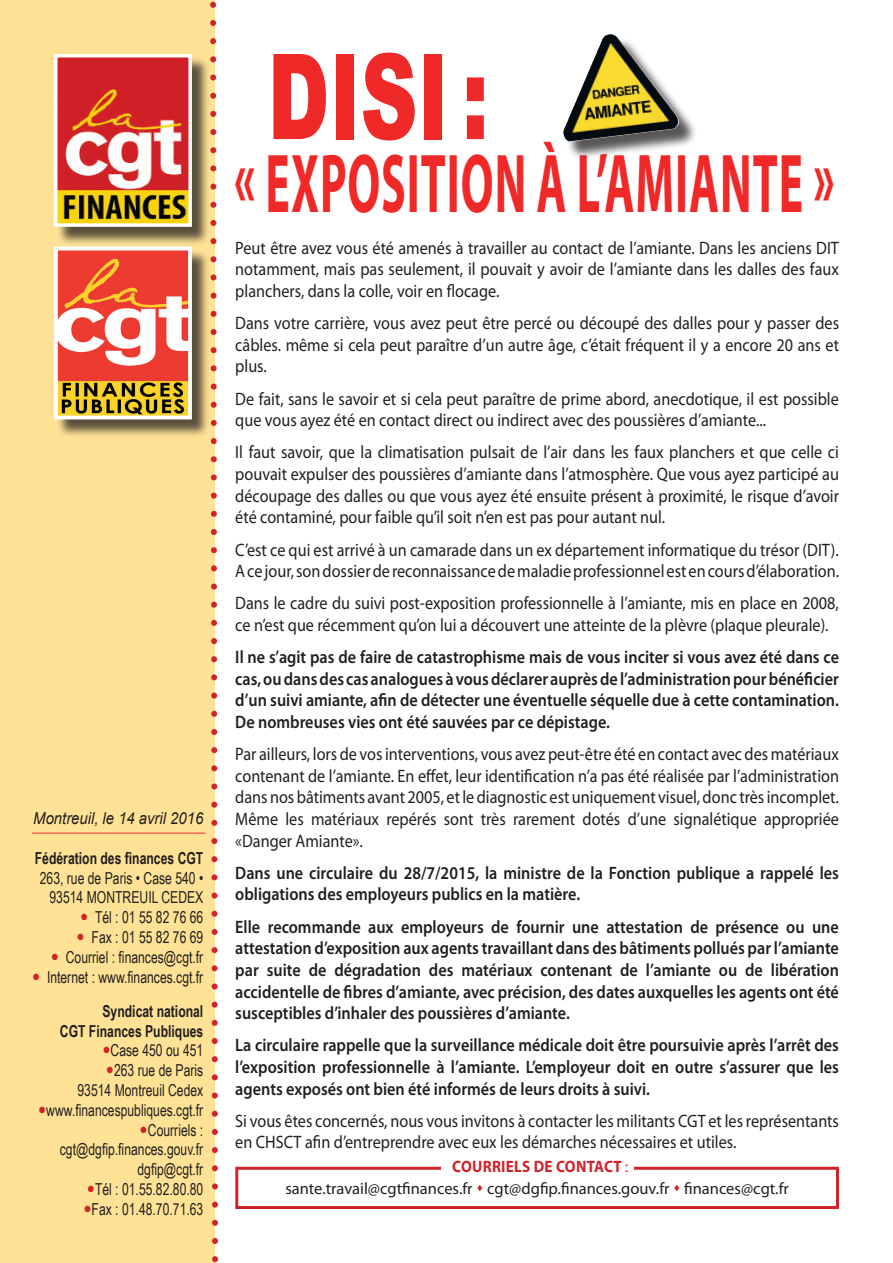
<style>
.page{position:relative;width:893px;height:1263px;background:#fff}
.page>*{position:absolute;margin:0;border:0;box-sizing:border-box;transform-origin:0 0}
.t1{font:900 118.8px "Arial";color:#ee2928;scale:.67 1}
.t2{font:700 84.15px "Myriad Pro";letter-spacing:.02em;color:#ee2928;scale:.54 1}
.corps_de_texte{font:18px/21.6px "Myriad Pro";color:#231f20;text-align:justify;scale:.9 1}
.corps_de_texte-2{font:600 18px/21.6px "Myriad Pro";color:#231f20;text-align:justify;scale:.9 1}
.t3{font:16.5px "Arial Narrow";color:#231f20;scale:.9 1}
.t4{font:16.5px "Myriad Pro";color:#231f20}
.t5{font:700 16.5px "Arial Narrow";color:#231f20;scale:.9 1}
.t6{font:italic 16.5px "Arial";color:#231f20;scale:.9 1}
.t7{font:700 16.5px "Myriad Pro";letter-spacing:.02em;color:#d1232a;scale:.92 1}
.s1{color:#d1232a}
.s2{font-weight:400}
</style>
<div class="page">
<div style="left:566px;top:36px;width:131px;height:124px;background:#231f20;opacity:.75"></div>
<img style="left:563px;top:34px;width:116px;height:108px">
<div style="left:0;top:0;width:214px;height:1263px;background:#ffe295"></div>
<svg style="left:210px;top:0;width:8px;height:1263px"></svg>
<div style="left:56px;top:249px;width:155px;height:189px;background:#231f20;opacity:.75"></div>
<img style="left:59px;top:252px;width:128px;height:162px">
<div style="left:54px;top:247px;width:138px;height:172px;border:4px solid #fff"></div>
<hr style="left:32px;top:833px;width:173px;height:1px;background:#ee292d">
<div style="left:56px;top:56px;width:155px;height:189px;background:#231f20;opacity:.75"></div>
<img style="left:58px;top:58px;width:130px;height:165px">
<div style="left:54px;top:54px;width:138px;height:173px;border:3px solid #fff"></div>
<div style="left:235px;top:1167px;width:604px;height:42px;border:3px solid #d1232a"></div>
<div style="left:441px;top:1160px;width:192px;height:19px;background:#fff"></div>
<p class="t6" style="left:33px;top:808px;width:190px">Montreuil, le 14 avril 2016</p>
<p class="t5" style="left:35px;top:845px;width:189px">Fédération des finances CGT</p>
<p class="t3" style="left:40px;top:866px;width:183px">263, rue de Paris • Case 540 •</p>
<p class="t3" style="left:50px;top:885px;width:172px">93514 MONTREUIL CEDEX</p>
<p class="t3" style="left:95px;top:905px;width:122px">Tél : 01 55 82 76 66</p>
<p class="t3" style="left:92px;top:925px;width:126px">Fax : 01 55 82 76 69</p>
<p class="t3" style="left:66px;top:945px;width:154px">Courriel : finances@cgt.fr</p>
<p class="t3" style="left:47px;top:965px;width:175px">Internet : www.finances.cgt.fr</p>
<p class="t5" style="left:103px;top:998px;width:114px">Syndicat national</p>
<p class="t5" style="left:60px;top:1018px;width:161px">CGT Finances Publiques</p>
<p class="t3" style="left:111px;top:1038px;width:105px">Case 450 ou 451</p>
<p class="t3" style="left:114px;top:1058px;width:101px">263 rue de Paris</p>
<p class="t3" style="left:77px;top:1078px;width:141px">93514 Montreuil Cedex</p>
<p class="t3" style="left:46px;top:1098px;width:176px">www.financespubliques.cgt.fr</p>
<p class="t3" style="left:148px;top:1118px;width:63px">Courriels :</p>
<p class="t3" style="left:60px;top:1137px;width:161px">cgt@dgfip.finances.gouv.fr</p>
<p class="t3" style="left:138px;top:1157px;width:75px">dgfip@cgt.fr</p>
<p class="t3" style="left:95px;top:1177px;width:122px">Tél : 01.55.82.80.80</p>
<p class="t3" style="left:92px;top:1197px;width:126px">Fax : 01.48.70.71.63</p>
<p class="t1" style="left:267px;top:10px;width:332px">DISI :</p>
<p class="t2" style="left:234px;top:129px;width:1114px">« EXPOSITION À L’AMIANTE »</p>
<p class="corps_de_texte" style="left:235px;top:237px;width:672px">Peut être avez vous été amenés à travailler au contact de l’amiante. Dans les anciens DIT notamment, mais pas seulement, il pouvait y avoir de l’amiante dans les dalles des faux planchers, dans la colle, voir en flocage.</p>
<p class="corps_de_texte" style="left:235px;top:312px;width:672px">Dans votre carrière, vous avez peut être percé ou découpé des dalles pour y passer des câbles. même si cela peut paraître d’un autre âge, c’était fréquent il y a encore 20 ans et plus.</p>
<p class="corps_de_texte" style="left:235px;top:387px;width:672px">De fait, sans le savoir et si cela peut paraître de prime abord, anecdotique, il est possible que vous ayez été en contact direct ou indirect avec des poussières d’amiante...</p>
<p class="corps_de_texte" style="left:235px;top:441px;width:672px">Il faut savoir, que la climatisation pulsait de l’air dans les faux planchers et que celle ci pouvait expulser des poussières d’amiante dans l’atmosphère. Que vous ayez participé au découpage des dalles ou que vous ayez été ensuite présent à proximité, le risque d’avoir été contaminé, pour faible qu’il soit n’en est pas pour autant nul.</p>
<p class="corps_de_texte" style="left:235px;top:538px;width:672px">C’est ce qui est arrivé à un camarade dans un ex département informatique du trésor (DIT).<br>A ce jour, son dossier de reconnaissance de maladie professionnel est en cours d’élaboration.</p>
<p class="corps_de_texte" style="left:235px;top:592px;width:672px">Dans le cadre du suivi post-exposition professionnelle à l’amiante, mis en place en 2008, ce n’est que récemment qu’on lui a découvert une atteinte de la plèvre (plaque pleurale).</p>
<p class="corps_de_texte-2" style="left:235px;top:646px;width:672px">Il ne s’agit pas de faire de catastrophisme mais de vous inciter si vous avez été dans ce cas, ou dans des cas analogues à vous déclarer auprès de l’administration pour bénéficier d’un suivi amiante, afin de détecter une éventuelle séquelle due à cette contamination.<br>De nombreuses vies ont été sauvées par ce dépistage.</p>
<p class="corps_de_texte" style="left:235px;top:743px;width:672px">Par ailleurs, lors de vos interventions, vous avez peut-être été en contact avec des matériaux contenant de l’amiante. En effet, leur identification n’a pas été réalisée par l’administration dans nos bâtiments avant 2005, et le diagnostic est uniquement visuel, donc très incomplet.<br>Même les matériaux repérés sont très rarement dotés d’une signalétique appropriée «Danger Amiante».</p>
<p class="corps_de_texte-2" style="left:235px;top:861px;width:672px">Dans une circulaire du 28/7/2015, la ministre de la Fonction publique a rappelé les obligations des employeurs publics en la matière.</p>
<p class="corps_de_texte-2" style="left:235px;top:915px;width:672px">Elle recommande aux employeurs de fournir une attestation de présence ou une attestation d’exposition aux agents travaillant dans des bâtiments pollués par l’amiante par suite de dégradation des matériaux contenant de l’amiante ou de libération accidentelle de fibres d’amiante, avec précision, des dates auxquelles les agents ont été susceptibles d’inhaler des poussières d’amiante.</p>
<p class="corps_de_texte-2" style="left:235px;top:1034px;width:672px">La circulaire rappelle que la surveillance médicale doit être poursuivie après l’arrêt des l’exposition professionnelle à l’amiante. L’employeur doit en outre s’assurer que les agents exposés ont bien été informés de leurs droits à suivi.</p>
<p class="corps_de_texte" style="left:235px;top:1110px;width:672px">Si vous êtes concernés, nous vous invitons à contacter les militants CGT et les représentants en CHSCT afin d’entreprendre avec eux les démarches nécessaires et utiles.</p>
<p class="t4" style="left:285px;top:1178px;width:505px">sante.travail@cgtfinances.fr <span class="s1">▲</span> cgt@dgfip.finances.gouv.fr <span class="s1">▲</span> finances@cgt.fr</p>
<p class="t7" style="left:452px;top:1156px;width:193px">COURRIELS DE CONTACT <span class="s2">:</span></p>
</div>
